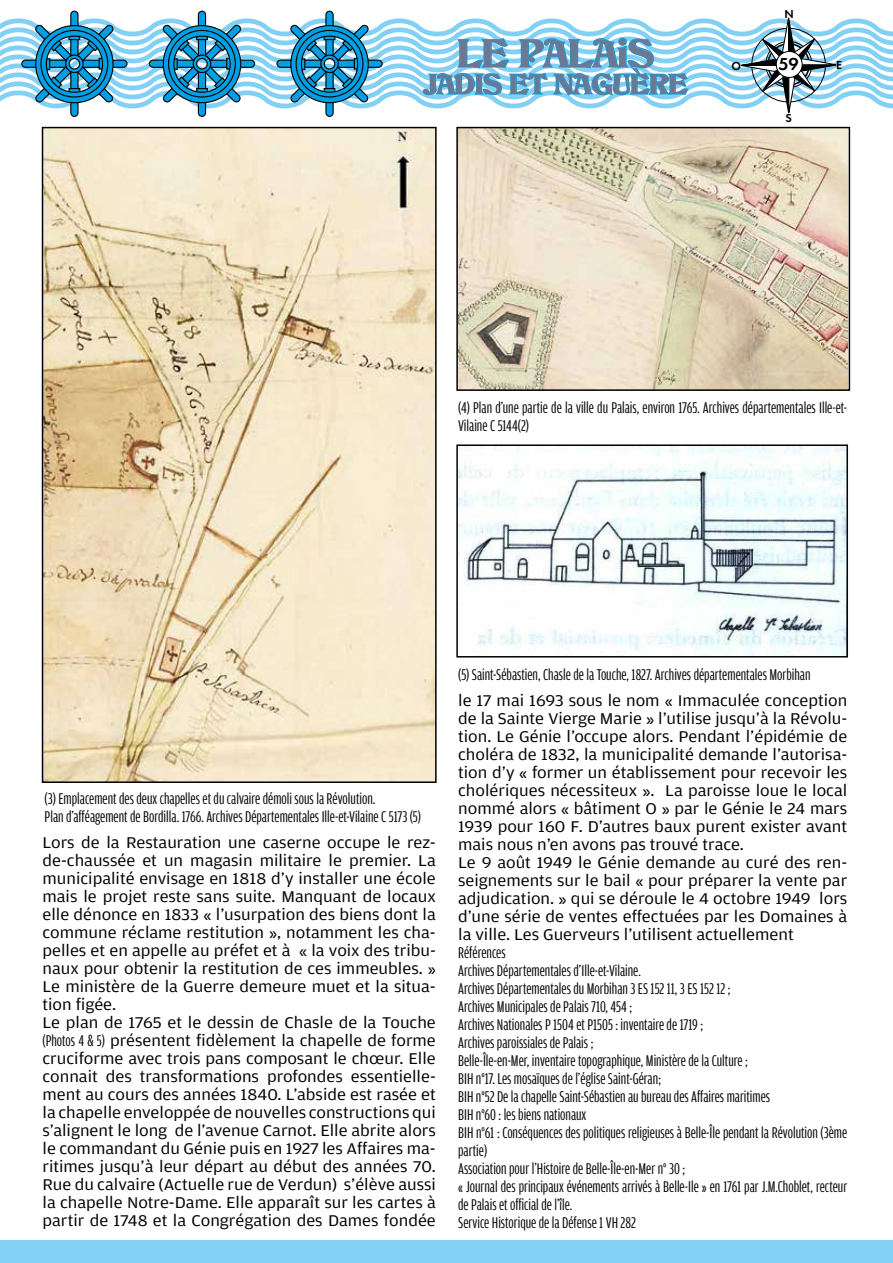
<style>
.page{position:relative;width:893px;height:1263px;background:#fff}
.page>*{position:absolute;margin:0;border:0;box-sizing:border-box;transform-origin:0 0}
.t1{font:37.5px "Deneane";color:#6b7894}
.t2{font:27px "Deneane";color:#6b7894}
.t3{font:600 18px "Futura PT";color:#000}
.t4{font:16.5px/18px "Amplitude Wide";color:#000}
.t5{font:16.5px/18px "Amplitude Comp";color:#000}
.t6{font:600 12px "Futura PT";color:#000}
.s1{font-family:"Amplitude Comp"}
</style>
<div class="page">
<svg style="left:0;top:1241px;width:1px;height:22px"></svg>
<div style="left:1px;top:1241px;width:892px;height:22px;background:#83d0f5"></div>
<img style="left:459px;top:130px;width:388px;height:258px">
<div style="left:456px;top:127px;width:394px;height:264px;border:2px solid #000"></div>
<img style="left:45px;top:130px;width:389px;height:650px">
<div style="left:42px;top:127px;width:395px;height:656px;border:2px solid #000"></div>
<img style="left:459px;top:447px;width:386px;height:207px">
<div style="left:456px;top:444px;width:392px;height:213px;border:2px solid #000"></div>
<svg style="left:0;top:10px;width:893px;height:107px"></svg>
<h1 class="t1" style="left:458px;top:31px;width:198px">LE PALAiS</h1>
<h2 class="t2" style="left:424px;top:68px;width:265px">JADIS ET NAGUÈRE</h2>
<p class="t6" style="left:784px;top:6px;width:11px">N</p>
<p class="t3" style="left:779px;top:52px;width:22px">59</p>
<p class="t6" style="left:731px;top:58px;width:11px">O</p>
<p class="t6" style="left:836px;top:58px;width:7px">E</p>
<p class="t6" style="left:786px;top:110px;width:8px">S</p>
<p class="t5" style="left:458px;top:398px;width:391px">(4) Plan d’une partie de la ville du Palais, environ 1765. Archives départementales Ille-et-<br>Vilaine C 5144(2)</p>
<p class="t5" style="left:45px;top:789px;width:378px">(3) Emplacement des deux chapelles et du calvaire démoli sous la Révolution.<br>Plan d’afféagement de Bordilla. 1766. Archives Départementales Ille-et-Vilaine C 5173 (5)</p>
<p class="t4" style="left:43px;top:833px;width:395px">Lors de la Restauration une caserne occupe le rez&shy;de-chaussée et un magasin militaire le premier. La municipalité envisage en 1818 d’y installer une école mais le projet reste sans suite. Manquant de locaux elle dénonce en 1833 « l’usurpation des biens dont la commune réclame restitution », notamment les cha&shy;pelles et en appelle au préfet et à « la voix des tribu&shy;naux pour obtenir la restitution de ces immeubles. » Le ministère de la Guerre demeure muet et la situa&shy;tion figée.<br>Le plan de 1765 et le dessin de Chasle de la Touche <span class="s1">(Photos 4 &amp; 5)</span> présentent fidèlement la chapelle de forme cruciforme avec trois pans composant le chœur. Elle connait des transformations profondes essentielle&shy;ment au cours des années 1840. L’abside est rasée et la chapelle enveloppée de nouvelles constructions qui s’alignent le long de l’avenue Carnot. Elle abrite alors le commandant du Génie puis en 1927 les Affaires ma&shy;ritimes jusqu’à leur départ au début des années 70.<br>Rue du calvaire (Actuelle rue de Verdun) s’élève aussi la chapelle Notre-Dame. Elle apparaît sur les cartes à partir de 1748 et la Congrégation des Dames fondée</p>
<p class="t5" style="left:458px;top:665px;width:354px">(5) Saint-Sébastien, Chasle de la Touche, 1827. Archives départementales Morbihan</p>
<p class="t4" style="left:458px;top:692px;width:391px">le 17 mai 1693 sous le nom « Immaculée conception de la Sainte Vierge Marie » l’utilise jusqu’à la Révolu&shy;tion. Le Génie l’occupe alors. Pendant l’épidémie de choléra de 1832, la municipalité demande l’autorisa&shy;tion d’y « former un établissement pour recevoir les cholériques nécessiteux ». La paroisse loue le local nommé alors « bâtiment O » par le Génie le 24 mars 1939 pour 160 F. D’autres baux purent exister avant mais nous n’en avons pas trouvé trace.<br>Le 9 août 1949 le Génie demande au curé des ren&shy;seignements sur le bail « pour préparer la vente par adjudication. » qui se déroule le 4 octobre 1949 lors d’une série de ventes effectuées par les Domaines à la ville. Les Guerveurs l’utilisent actuellement</p>
<p class="t5" style="left:458px;top:944px;width:391px">Références<br>Archives Départementales d’Ille-et-Vilaine.<br>Archives Départementales du Morbihan 3 ES 152 11, 3 ES 152 12 ;<br>Archives Municipales de Palais 710, 454;<br>Archives Nationales P 1504 et P1505: inventaire de 1719;<br>Archives paroissiales de Palais ;<br>Belle-Île-en-Mer, inventaire topographique, Ministère de la Culture;<br>BIH n°17. Les mosaïquesde l’église Saint-Géran;<br>BIH n°52 De la chapelle Saint-Sébastien au bureau des Affaires maritimes<br>BIH n°60: les biens nationaux<br>BIH n°61 : Conséquences des politiques religieuses à Belle-Île pendant la Révolution (3ème partie)<br>Association pour l’Histoire de Belle-Île-en-Mer n° 30;<br>« Journal des principaux événements arrivés à Belle-Ile » en 1761 par J.M.Choblet, recteur de Palais et official de l’île.<br>Service Historique de la Défense 1 VH 282</p>
</div>
